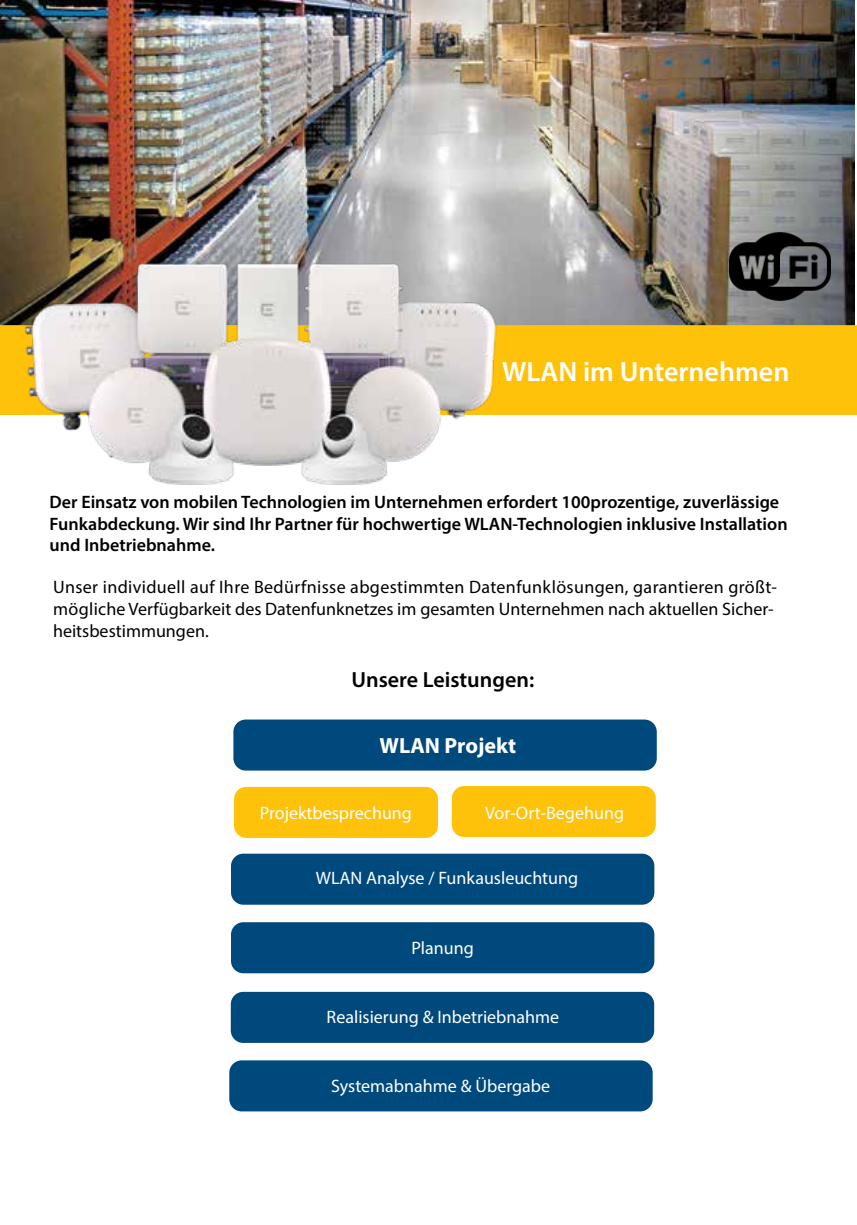
<style>
.page{position:relative;width:857px;height:1225px;background:#fff}
.page>*{position:absolute;margin:0;border:0;box-sizing:border-box;transform-origin:0 0}
.t1{font:600 28px "Myriad Pro";color:#fff}
.t2{font:600 22px "Myriad Pro";color:#000}
.t3{font:700 22px "Myriad Pro";color:#fff}
.t4{font:600 18px/21.6px "Myriad Pro";color:#000}
.t5{font:18px/21.6px "Myriad Pro";letter-spacing:.005em;color:#000}
.t6{font:18px "Myriad Pro";color:#fff}
</style>
<div class="page">
<img style="left:0;top:0;width:853px;height:325px">
<div style="left:0;top:325px;width:856px;height:90px;background:#ffc20a"></div>
<div style="left:232px;top:854px;width:421px;height:49px;background:#00497c;border-radius:11px"></div>
<div style="left:231px;top:853px;width:423px;height:51px;border:2px solid #00497c;border-radius:11px"></div>
<div style="left:232px;top:923px;width:421px;height:49px;background:#00497c;border-radius:11px"></div>
<div style="left:231px;top:922px;width:423px;height:51px;border:2px solid #00497c;border-radius:11px"></div>
<div style="left:232px;top:993px;width:420px;height:49px;background:#00497c;border-radius:11px"></div>
<div style="left:231px;top:992px;width:422px;height:51px;border:2px solid #00497c;border-radius:11px"></div>
<div style="left:230px;top:1061px;width:421px;height:49px;background:#00497c;border-radius:11px"></div>
<div style="left:229px;top:1060px;width:423px;height:51px;border:2px solid #00497c;border-radius:11px"></div>
<div style="left:235px;top:788px;width:202px;height:49px;background:#ffc20a;border-radius:11px"></div>
<div style="left:234px;top:787px;width:204px;height:51px;border:2px solid #ffc20a;border-radius:11px"></div>
<div style="left:452px;top:787px;width:202px;height:49px;background:#ffc20a;border-radius:11px"></div>
<div style="left:451px;top:786px;width:204px;height:51px;border:2px solid #ffc20a;border-radius:11px"></div>
<div style="left:234px;top:720px;width:421px;height:49px;background:#00497c;border-radius:11px"></div>
<div style="left:233px;top:719px;width:423px;height:51px;border:2px solid #00497c;border-radius:11px"></div>
<img style="left:11px;top:247px;width:503px;height:238px">
<img style="left:729px;top:214px;width:100px;height:100px">
<h1 class="t1" style="left:502px;top:354px;width:288px">WLAN im Unternehmen</h1>
<p class="t4" style="left:50px;top:491px;width:739px">Der Einsatz von mobilen Technologien im Unternehmen erfordert 100prozentige, zuverlässige<br>Funkabdeckung. Wir sind Ihr Partner für hochwertige WLAN-Technologien inklusive Installation und Inbetriebnahme.</p>
<p class="t5" style="left:53px;top:576px;width:725px">Unser individuell auf Ihre Bedürfnisse abgestimmten Datenfunklösungen, garantieren größt&shy;mögliche Verfügbarkeit des Datenfunknetzes im gesamten Unternehmen nach aktuellen Sicher&shy;heitsbestimmungen.</p>
<p class="t2" style="left:351px;top:666px;width:184px">Unsere Leistungen:</p>
<p class="t3" style="left:379px;top:731px;width:138px">WLAN Projekt</p>
<p class="t6" style="left:260px;top:801px;width:154px">Projektbesprechung</p>
<p class="t6" style="left:485px;top:801px;width:140px">Vor-Ort-Begehung</p>
<p class="t6" style="left:315px;top:867px;width:264px">WLAN Analyse / Funkausleuchtung</p>
<p class="t6" style="left:411px;top:937px;width:64px">Planung</p>
<p class="t6" style="left:326px;top:1006px;width:234px">Realisierung &amp; Inbetriebnahme</p>
<p class="t6" style="left:331px;top:1074px;width:220px">Systemabnahme &amp; Übergabe</p>
</div>
